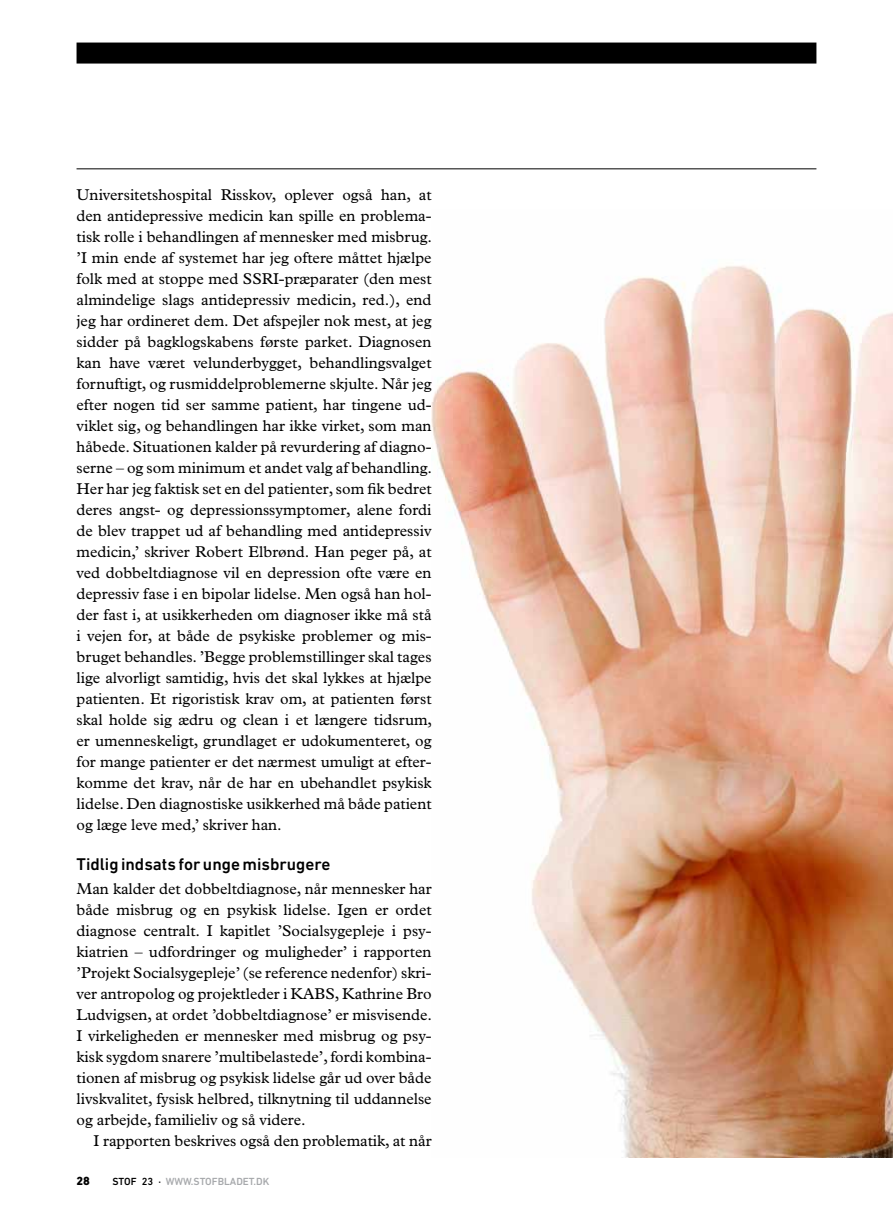
<style>
.page{position:relative;width:893px;height:1221px;background:#fff}
.page>*{position:absolute;margin:0;border:0;box-sizing:border-box;transform-origin:0 0}
.t1{font:500 17.25px "DIN Next LT Pro";color:#000}
.t2{font:15.75px/21px "Plantin";color:#000;text-align:justify}
.t3{font:800 12px "DIN Next LT Pro";color:#000}
.t4{font:500 10.5px "DIN Next LT Pro";color:#a7a9ac}
.s1{color:#000}
</style>
<div class="page">
<div style="left:77px;top:43px;width:739px;height:21px;background:#000"></div>
<hr style="left:77px;top:168px;width:739px;height:1px;background:#000">
<img style="left:432px;top:265px;width:461px;height:892px">
<p class="t2" style="left:77px;top:184px;width:357px">Universitetshospital Risskov, oplever også han, at den antidepressive medicin kan spille en problema&shy;tisk rolle i behandlingen af mennesker med misbrug. ’I min ende af systemet har jeg oftere måttet hjælpe folk med at stoppe med SSRI-præparater (den mest almindelige slags antidepressiv medicin, red.), end jeg har ordineret dem. Det afspejler nok mest, at jeg sidder på bagklogskabens første parket. Diagnosen kan have været velunderbygget, behandlingsvalget fornuftigt, og rusmiddelproblemerne skjulte. Når jeg efter nogen tid ser samme patient, har tingene ud&shy;viklet sig, og behandlingen har ikke virket, som man håbede. Situationen kalder på revurdering af diagno&shy;serne – og som minimum et andet valg af behandling.<br>Her har jeg faktisk set en del patienter, som fik bedret deres angst- og depressionssymptomer, alene fordi de blev trappet ud af behandling med antidepressiv medicin,’ skriver Robert Elbrønd. Han peger på, at ved dobbeltdiagnose vil en depression ofte være en depressiv fase i en bipolar lidelse. Men også han hol&shy;der fast i, at usikkerheden om diagnoser ikke må stå i vejen for, at både de psykiske problemer og mis&shy;bruget behandles. ’Begge problemstillinger skal tages lige alvorligt samtidig, hvis det skal lykkes at hjælpe patienten. Et rigoristisk krav om, at patienten først skal holde sig ædru og clean i et længere tidsrum, er umenneskeligt, grundlaget er udokumenteret, og for mange patienter er det nærmest umuligt at efter&shy;komme det krav, når de har en ubehandlet psykisk lidelse. Den diagnostiske usikkerhed må både patient og læge leve med,’ skriver han.</p>
<p class="t1" style="left:77px;top:854px;width:255px">Tidlig indsats for unge misbrugere</p>
<p class="t2" style="left:77px;top:877px;width:357px">Man kalder det dobbeltdiagnose, når mennesker har både misbrug og en psykisk lidelse. Igen er ordet diagnose centralt. I kapitlet ’Socialsygepleje i psy&shy;kiatrien – udfordringer og muligheder’ i rapporten ’Projekt Socialsygepleje’ (se reference nedenfor) skri&shy;ver antropolog og projektleder i KABS, Kathrine Bro Ludvigsen, at ordet ’dobbeltdiagnose’ er misvisende.<br>I virkeligheden er mennesker med misbrug og psy&shy;kisk sygdom snarere ’multibelastede’, fordi kombina&shy;tionen af misbrug og psykisk lidelse går ud over både livskvalitet, fysisk helbred, tilknytning til uddannelse og arbejde, familieliv og så videre.</p>
<p class="t2" style="left:94px;top:1129px;width:340px">I rapporten beskrives også den problematik, at når</p>
<p class="t3" style="left:77px;top:1173px;width:15px">28</p>
<p class="t4" style="left:112px;top:1175px;width:159px"><span class="s1">Stof 23 ·</span> www.stofbladet.dk</p>
</div>
